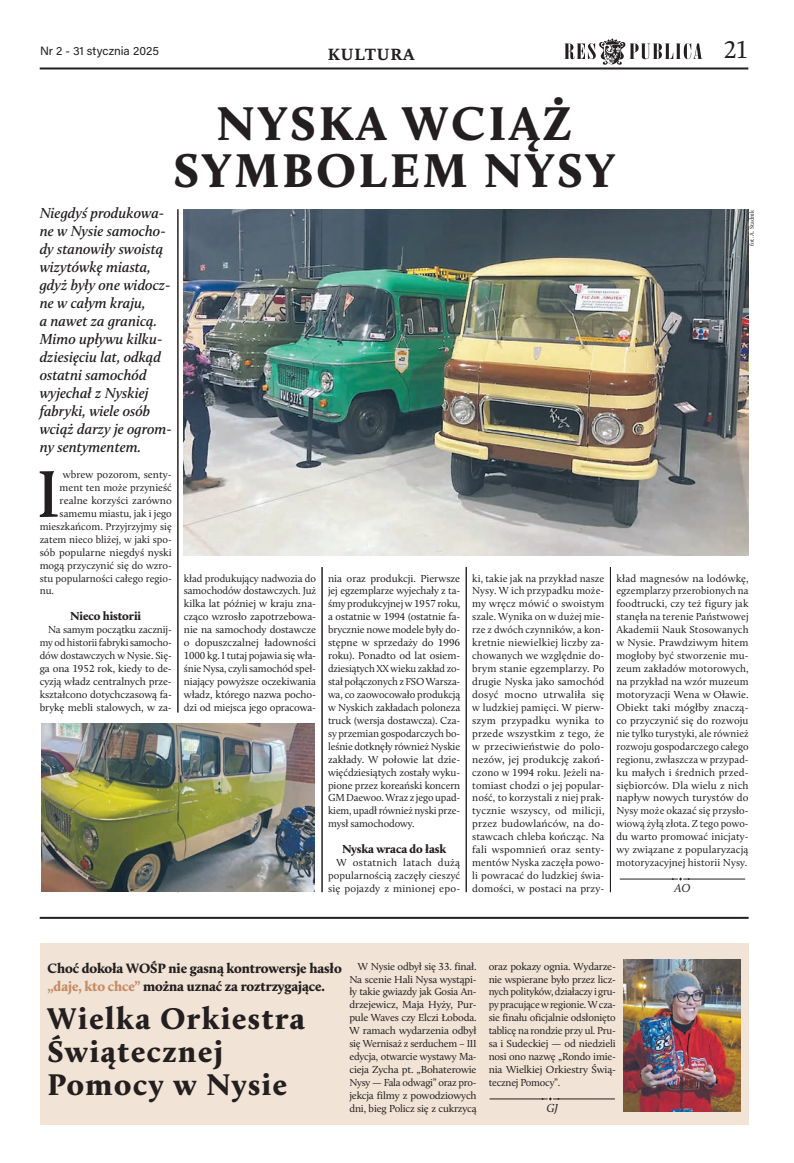
<style>
.page{position:relative;width:794px;height:1163px;background:#fff}
.page>*{position:absolute;margin:0;border:0;box-sizing:border-box;transform-origin:0 0}
.Tekst_podstawowy_inicjal{font:600 68.3px "Calluna";color:#231f20}
.tytul_glowny{font:900 49px/47px "Calluna";letter-spacing:.065em;color:#231f20;text-align:center}
.tytul_mały{font:900 31px/33px "Calluna";letter-spacing:.04em;color:#231f20}
.t1{font:25px "Calluna";color:#231f20}
.t2{font:18px "Sitka Text";letter-spacing:.045em;color:#231f20}
.lid_duzy{font:italic 600 15px/18px "Calluna";color:#231f20}
.nadtytuł_mały{font:900 14px/17px "Calluna";letter-spacing:-.01em;color:#231f20}
.srodtytul{font:900 12px "Calluna";letter-spacing:-.01em;color:#231f20}
.t3{font:12px "Acumin Variable Concept";color:#231f20}
.podpis_autora{font:italic 12px "Calluna";color:#231f20}
.tekst_podstawowy{font:10.5px/12.9px "Calluna";letter-spacing:-.01em;color:#231f20;text-align:justify}
.Tekst_podstawowy_inicjal-2{font:10.5px "Calluna";color:#231f20}
.autor_zdjecia{font:6px "Calluna";color:#231f20}
.s1{color:#c58b62}
</style>
<div class="page">
<svg style="left:564px;top:38px;width:138px;height:27px"></svg>
<hr style="left:40px;top:67px;width:708px;height:2px;background:#231f20">
<div style="left:40px;top:943px;width:708px;height:181px;background:#f1e3d5"></div>
<hr style="left:490px;top:1098px;width:57px;height:1px;background:#231f20">
<hr style="left:553px;top:1098px;width:61px;height:1px;background:#231f20">
<svg style="left:541px;top:1097px;width:18px;height:3px"></svg>
<hr style="left:620px;top:878px;width:57px;height:1px;background:#231f20">
<hr style="left:683px;top:878px;width:62px;height:1px;background:#231f20">
<svg style="left:671px;top:877px;width:19px;height:3px"></svg>
<hr style="left:178px;top:209px;width:1px;height:503px;background:#231f20">
<hr style="left:322px;top:567px;width:1px;height:325px;background:#231f20">
<hr style="left:466px;top:567px;width:1px;height:325px;background:#231f20">
<hr style="left:610px;top:567px;width:1px;height:325px;background:#231f20">
<img style="left:624px;top:959px;width:116px;height:152px">
<hr style="left:40px;top:916px;width:708px;height:2px;background:#231f20">
<img style="left:184px;top:210px;width:564px;height:345px">
<img style="left:42px;top:723px;width:272px;height:168px">
<p class="t3" style="left:40px;top:43px;width:120px">Nr 2 - 31 stycznia 2025</p>
<p class="t2" style="left:328px;top:41px;width:88px">KULTURA</p>
<h3 class="t1" style="left:724px;top:34px;width:26px">21</h3>
<p class="tytul_glowny" style="left:173px;top:99px;width:443px">NYSKA WCIĄŻ<br>SYMBOLEM NYSY</p>
<p class="lid_duzy" style="left:40px;top:203px;width:134px">Niegdyś produkowa&shy;ne w Nysie samocho&shy;dy stanowiły swoistą wizytówkę miasta, gdyż były one widocz&shy;ne w całym kraju,<br>a nawet za granicą.<br>Mimo upływu kilku&shy;dziesięciu lat, odkąd ostatni samochód wyjechał z Nyskiej fabryki, wiele osób wciąż darzy je ogrom&shy;ny sentymentem.</p>
<p class="Tekst_podstawowy_inicjal" style="left:36px;top:452px;width:25px">I</p>
<p class="Tekst_podstawowy_inicjal-2" style="left:63px;top:468px;width:110px">wbrew pozorom, senty-</p>
<p class="Tekst_podstawowy_inicjal-2" style="left:60px;top:481px;width:114px">ment ten może przynieść</p>
<p class="Tekst_podstawowy_inicjal-2" style="left:60px;top:494px;width:114px">realne korzyści zarówno</p>
<p class="Tekst_podstawowy_inicjal-2" style="left:60px;top:507px;width:114px">samemu miastu, jak i jego</p>
<p class="Tekst_podstawowy_inicjal-2" style="left:40px;top:520px;width:134px">mieszkańcom. Przyjrzyjmy się</p>
<p class="Tekst_podstawowy_inicjal-2" style="left:40px;top:533px;width:134px">zatem nieco bliżej, w jaki spo-</p>
<p class="Tekst_podstawowy_inicjal-2" style="left:40px;top:545px;width:134px">sób popularne niegdyś nyski</p>
<p class="Tekst_podstawowy_inicjal-2" style="left:40px;top:558px;width:134px">mogą przyczynić się do wzro-</p>
<p class="Tekst_podstawowy_inicjal-2" style="left:40px;top:571px;width:134px">stu popularności całego regio-</p>
<p class="Tekst_podstawowy_inicjal-2" style="left:40px;top:584px;width:16px">nu.</p>
<p class="srodtytul" style="left:70px;top:608px;width:72px">Nieco historii</p>
<p class="tekst_podstawowy" style="left:40px;top:623px;width:134px;text-indent:9px">Na samym początku zacznij&shy;my od historii fabryki samocho&shy;dów dostawczych w Nysie. Się&shy;ga ona 1952 rok, kiedy to de&shy;cyzją władz centralnych prze&shy;kształcono dotychczasową fa&shy;brykę mebli stalowych, w za-</p>
<p class="autor_zdjecia" style="left:748px;top:245px;width:37px;rotate:-90deg">fot. A. Stadnik</p>
<p class="tekst_podstawowy" style="left:184px;top:571px;width:134px">kład produkujący nadwozia do samochodów dostawczych. Już kilka lat później w kraju zna&shy;cząco wzrosło zapotrzebowa&shy;nie na samochody dostawcze o dopuszczalnej ładowności 1000 kg. I tutaj pojawia się wła&shy;śnie Nysa, czyli samochód speł&shy;niający powyższe oczekiwania władz, którego nazwa pocho&shy;dzi od miejsca jego opracowa-</p>
<p class="tekst_podstawowy" style="left:328px;top:571px;width:134px">nia oraz produkcji. Pierwsze jej egzemplarze wyjechały z ta&shy;śmy produkcyjnej w 1957 roku, a ostatnie w 1994 (ostatnie fa&shy;brycznie nowe modele były do&shy;stępne w sprzedaży do 1996 roku). Ponadto od lat osiem&shy;dziesiątych XX wieku zakład zo&shy;stał połączonych z FSO Warsza&shy;wa, co zaowocowało produkcją w Nyskich zakładach poloneza truck (wersja dostawcza). Cza&shy;sy przemian gospodarczych bo&shy;leśnie dotknęły również Nyskie zakłady. W połowie lat dzie&shy;więćdziesiątych zostały wyku&shy;pione przez koreański koncern GM Daewoo. Wraz z jego upad&shy;kiem, upadł również nyski prze&shy;mysł samochodowy.</p>
<p class="srodtytul" style="left:342px;top:841px;width:106px">Nyska wraca do łask</p>
<p class="tekst_podstawowy" style="left:328px;top:855px;width:134px;text-indent:9px">W ostatnich latach dużą popularnością zaczęły cieszyć się pojazdy z minionej epo-</p>
<p class="tekst_podstawowy" style="left:472px;top:571px;width:134px">ki, takie jak na przykład nasze Nysy. W ich przypadku może&shy;my wręcz mówić o swoistym szale. Wynika on w dużej mie&shy;rze z dwóch czynników, a kon&shy;kretnie niewielkiej liczby za&shy;chowanych we względnie do&shy;brym stanie egzemplarzy. Po drugie Nyska jako samochód dosyć mocno utrwaliła się w ludzkiej pamięci. W pierw&shy;szym przypadku wynika to przede wszystkim z tego, że w przeciwieństwie do polo&shy;nezów, jej produkcję zakoń&shy;czono w 1994 roku. Jeżeli na&shy;tomiast chodzi o jej popular&shy;ność, to korzystali z niej prak&shy;tycznie wszyscy, od milicji, przez budowlańców, na do&shy;stawcach chleba kończąc. Na fali wspomnień oraz senty&shy;mentów Nyska zaczęła powo&shy;li powracać do ludzkiej świa&shy;domości, w postaci na przy-</p>
<p class="tekst_podstawowy" style="left:616px;top:571px;width:134px">kład magnesów na lodówkę, egzemplarzy przerobionych na foodtrucki, czy też figury jak stanęła na terenie Państwowej Akademii Nauk Stosowanych w Nysie. Prawdziwym hitem mogłoby być stworzenie mu&shy;zeum zakładów motorowych, na przykład na wzór muzeum motoryzacji Wena w Oławie.<br>Obiekt taki mógłby znaczą&shy;co przyczynić się do rozwoju nie tylko turystyki, ale również rozwoju gospodarczego całego regionu, zwłaszcza w przypad&shy;ku małych i średnich przed&shy;siębiorców. Dla wielu z nich napływ nowych turystów do Nysy może okazać się przysło&shy;wiową żyłą złota. Z tego powo&shy;du warto promować inicjaty&shy;wy związane z popularyzacją motoryzacyjnej historii Nysy.</p>
<p class="podpis_autora" style="left:674px;top:880px;width:17px">AO</p>
<p class="nadtytuł_mały" style="left:48px;top:959px;width:296px">Choć dokoła WOŚP nie gasną kontrowersje hasło <span class="s1">„daje, kto chce”</span> można uznać za roztrzygające.</p>
<p class="tytul_mały" style="left:48px;top:1001px;width:259px">Wielka Orkiestra<br>Świątecznej<br>Pomocy w Nysie</p>
<p class="tekst_podstawowy" style="left:349px;top:959px;width:129px;text-indent:9px">W Nysie odbył się 33. finał.<br>Na scenie Hali Nysa wystąpi&shy;ły takie gwiazdy jak Gosia An&shy;drzejewicz, Maja Hyży, Pur&shy;pule Waves czy Elczi Łoboda.<br>W ramach wydarzenia odbył się Wernisaż z serduchem – III edycja, otwarcie wystawy Ma&shy;cieja Zycha pt. „Bohaterowie Nysy — Fala odwagi” oraz pro&shy;jekcja filmy z powodziowych dni, bieg Policz się z cukrzycą</p>
<p class="tekst_podstawowy" style="left:488px;top:959px;width:129px">oraz pokazy ognia. Wydarze&shy;nie wspierane było przez licz&shy;nych polityków, działaczy i gru&shy;py pracujące w regionie. W cza&shy;sie finału oficjalnie odsłonięto tablicę na rondzie przy ul. Pru&shy;sa i Sudeckiej — od niedzieli nosi ono nazwę „Rondo imie&shy;nia Wielkiej Orkiestry Świą&shy;tecznej Pomocy”.</p>
<p class="podpis_autora" style="left:546px;top:1100px;width:13px">GJ</p>
</div>
